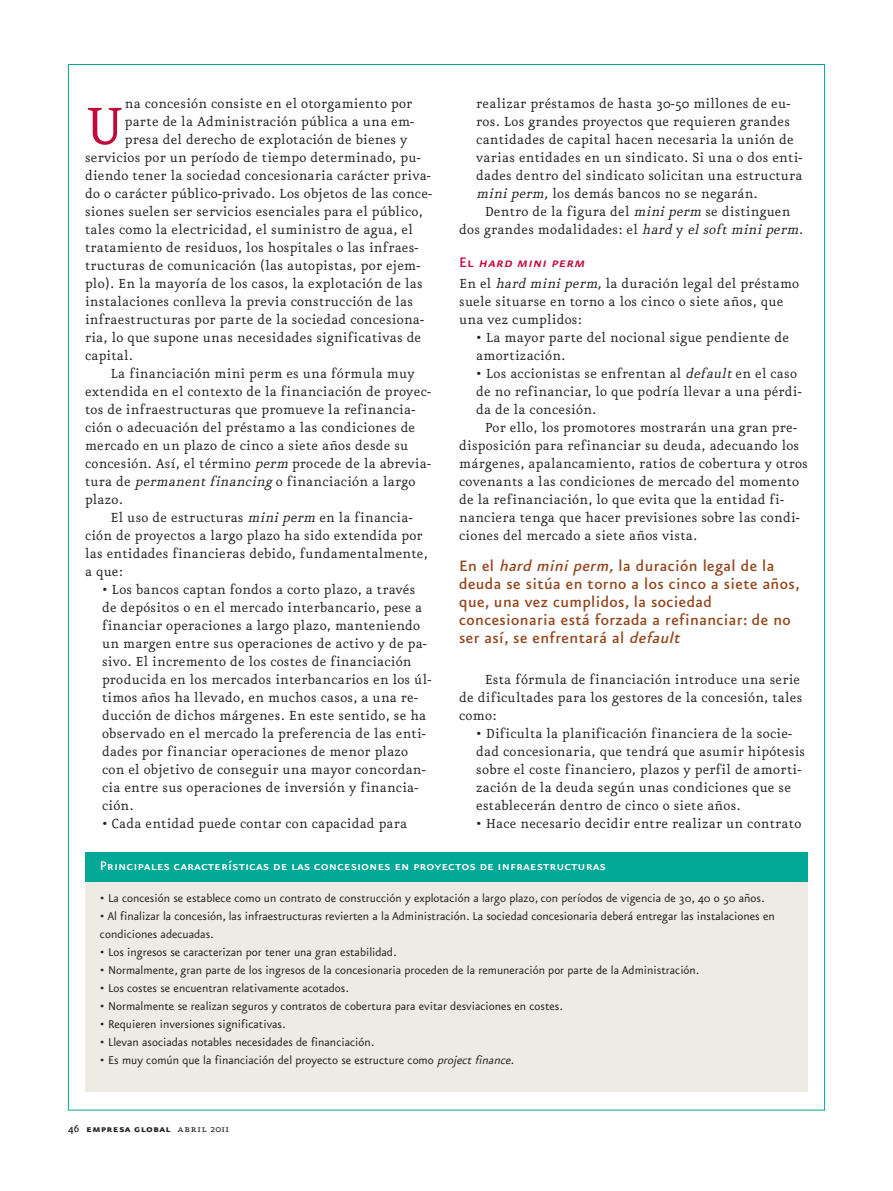
<style>
.page{position:relative;width:893px;height:1191px;background:#fff}
.page>*{position:absolute;margin:0;border:0;box-sizing:border-box;transform-origin:0 0}
.t1{font:62.7px "Eureka";color:#c40a3c}
.t2{font:500 18px/18px "Eureka Sans";letter-spacing:.02em;color:#93461c}
.t3{font:italic 16.5px "Eureka Sans Medium Caps";color:#c40a3c}
.t4{font:15.75px/18px "Eureka";letter-spacing:.015em;color:#231f20}
.t5{font:15px "Eureka Sans Medium Caps";color:#fff}
.t6{font:13.5px/18px "Eureka Sans";color:#231f20}
.t7{font:12px "Eureka Sans Bold Caps";letter-spacing:.025em;color:#231f20}
.s1{font-style:italic}
.s2{font-style:normal}
.s3{font-family:"Eureka";font-weight:500}
.s4{font-family:"Eureka Small Caps"}
.s5{font-family:"Eureka"}
</style>
<div class="page">
<div style="left:85px;top:852px;width:723px;height:30px;background:#00a895"></div>
<div style="left:85px;top:881px;width:723px;height:210px;background:#eeebe4"></div>
<p class="t4" style="left:125px;top:95px;width:289px">na concesión consiste en el otorgamiento por</p>
<p class="t4" style="left:125px;top:113px;width:291px">parte de la Administración pública a una em-</p>
<p class="t4" style="left:125px;top:131px;width:284px">presa del derecho de explotación de bienes y</p>
<p class="t4" style="left:85px;top:149px;width:337px">servicios por un período de tiempo determinado, pu-</p>
<p class="t4" style="left:85px;top:167px;width:347px">diendo tener la sociedad concesionaria carácter priva-</p>
<p class="t4" style="left:85px;top:185px;width:349px">do o carácter público-privado. Los objetos de las conce-</p>
<p class="t4" style="left:85px;top:203px;width:339px">siones suelen ser servicios esenciales para el público,</p>
<p class="t4" style="left:85px;top:221px;width:329px">tales como la electricidad, el suministro de agua, el</p>
<p class="t4" style="left:85px;top:239px;width:335px">tratamiento de residuos, los hospitales o las infraes-</p>
<p class="t4" style="left:85px;top:257px;width:337px">tructuras de comunicación (las autopistas, por ejem-</p>
<p class="t4" style="left:85px;top:275px;width:339px">plo). En la mayoría de los casos, la explotación de las</p>
<p class="t4" style="left:85px;top:293px;width:330px">instalaciones conlleva la previa construcción de las</p>
<p class="t4" style="left:85px;top:311px;width:341px">infraestructuras por parte de la sociedad concesiona-</p>
<p class="t4" style="left:85px;top:329px;width:338px">ria, lo que supone unas necesidades significativas de</p>
<p class="t4" style="left:85px;top:347px;width:50px">capital.</p>
<p class="t4" style="left:111px;top:365px;width:306px">La financiación mini perm es una fórmula muy</p>
<p class="t4" style="left:85px;top:383px;width:347px">extendida en el contexto de la financiación de proyec-</p>
<p class="t4" style="left:85px;top:401px;width:332px">tos de infraestructuras que promueve la refinancia-</p>
<p class="t4" style="left:85px;top:419px;width:332px">ción o adecuación del préstamo a las condiciones de</p>
<p class="t4" style="left:85px;top:437px;width:325px">mercado en un plazo de cinco a siete años desde su</p>
<p class="t4" style="left:85px;top:455px;width:347px">concesión. Así, el término <span class="s1">perm</span>procede de la abrevia-</p>
<p class="t4" style="left:85px;top:473px;width:332px">tura de <span class="s1">permanentfinancing</span> o financiación a largo</p>
<p class="t4" style="left:85px;top:491px;width:39px">plazo.</p>
<p class="t4" style="left:111px;top:509px;width:304px">El uso de estructuras <span class="s1">miniperm</span>en la financia-</p>
<p class="t4" style="left:85px;top:527px;width:339px">ción de proyectos a largo plazo ha sido extendida por</p>
<p class="t4" style="left:85px;top:545px;width:344px">las entidades financieras debido, fundamentalmente,</p>
<p class="t4" style="left:85px;top:563px;width:39px">a que:</p>
<p class="t4" style="left:102px;top:581px;width:331px">• Los bancos captan fondos a corto plazo, a través de depósitos o en el mercado interbancario, pese a financiar operaciones a largo plazo, manteniendo un margen entre sus operaciones de activo y de pa&shy;sivo. El incremento de los costes de financiación producida en los mercados interbancarios en los úl&shy;timos años ha llevado, en muchos casos, a una re&shy;ducción de dichos márgenes. En este sentido, se ha observado en el mercado la preferencia de las enti&shy;dades por financiar operaciones de menor plazo con el objetivo de conseguir una mayor concordan&shy;cia entre sus operaciones de inversión y financia&shy;ción.</p>
<p class="t4" style="left:102px;top:815px;width:307px">• Cada entidad puede contar con capacidad para</p>
<h1 class="t1" style="left:85px;top:96px;width:40px">U</h1>
<p class="t4" style="left:476px;top:95px;width:316px">realizar préstamos de hasta 30-50 millones de eu-</p>
<p class="t4" style="left:476px;top:113px;width:315px">ros. Los grandes proyectos que requieren grandes</p>
<p class="t4" style="left:476px;top:131px;width:319px">cantidades de capital hacen necesaria la unión de</p>
<p class="t4" style="left:476px;top:149px;width:328px">varias entidades en un sindicato. Si una o dos enti-</p>
<p class="t4" style="left:476px;top:167px;width:328px">dades dentro del sindicato solicitan una estructura</p>
<p class="t4" style="left:476px;top:185px;width:283px"><span class="s1">miniperm,</span>los demás bancos no se negarán.</p>
<p class="t4" style="left:485px;top:203px;width:307px">Dentro de la figura del <span class="s1">miniperm</span>se distinguen</p>
<p class="t4" style="left:459px;top:221px;width:348px">dos grandes modalidades: el <span class="s1">hard</span>y <span class="s1">elsoftminiperm.</span></p>
<p class="t3" style="left:459px;top:252px;width:130px"><span class="s2">E l</span> hard mini perm</p>
<p class="t4" style="left:459px;top:275px;width:341px">En el <span class="s1">hardminiperm,</span>la duración legal del préstamo suele situarse en torno a los cinco o siete años, que una vez cumplidos:</p>
<p class="t4" style="left:476px;top:329px;width:314px">• La mayor parte del nocional sigue pendiente de amortización.</p>
<p class="t4" style="left:476px;top:365px;width:322px">• Los accionistas se enfrentan al <span class="s1">default</span>en el caso</p>
<p class="t4" style="left:476px;top:383px;width:327px">de no refinanciar, lo que podría llevar a una pérdi-</p>
<p class="t4" style="left:476px;top:401px;width:122px">da de la concesión.</p>
<p class="t4" style="left:485px;top:419px;width:314px">Por ello, los promotores mostrarán una gran pre-</p>
<p class="t4" style="left:459px;top:437px;width:341px">disposición para refinanciar su deuda, adecuando los</p>
<p class="t4" style="left:459px;top:455px;width:350px">márgenes, apalancamiento, ratios de cobertura y otros</p>
<p class="t4" style="left:459px;top:473px;width:341px">covenants a las condiciones de mercado del momento</p>
<p class="t4" style="left:459px;top:491px;width:326px">de la refinanciación, lo que evita que la entidad fi-</p>
<p class="t4" style="left:459px;top:509px;width:342px">nanciera tenga que hacer previsiones sobre las condi-</p>
<p class="t4" style="left:459px;top:527px;width:239px">ciones del mercado a siete años vista.</p>
<p class="t2" style="left:459px;top:556px;width:342px">En el <span class="s1">hardminiperm,</span>la duración legal de la deuda se sitúa en torno a los cinco a siete años, que, una vez cumplidos, la sociedad concesionaria está forzada a refinanciar: de no ser así, se enfrentará al <span class="s1">default</span></p>
<p class="t4" style="left:459px;top:671px;width:345px;text-indent:26px">Esta fórmula de financiación introduce una serie de dificultades para los gestores de la concesión, tales como:</p>
<p class="t4" style="left:476px;top:725px;width:330px">• Dificulta la planificación financiera de la socie&shy;dad concesionaria, que tendrá que asumir hipótesis sobre el coste financiero, plazos y perfil de amorti&shy;zación de la deuda según unas condiciones que se establecerán dentro de cinco o siete años.</p>
<p class="t4" style="left:476px;top:815px;width:327px">• Hace necesario decidir entre realizar un contrato</p>
<p class="t5" style="left:100px;top:856px;width:507px">Principales características de las concesiones en proyectos de infraestructuras</p>
<p class="t6" style="left:100px;top:889px;width:666px">• La concesión se establece como un contrato de construcción y explotación a largo plazo, con períodos de vigencia de 30, 40 o 50 años.</p>
<p class="t6" style="left:100px;top:907px;width:676px">• Al finalizar la concesión, las infraestructuras revierten a la Administración. La sociedad concesionaria deberá entregar las instalaciones en condiciones adecuadas.</p>
<p class="t6" style="left:100px;top:943px;width:298px">• Los ingresos se caracterizan por tener una gran estabilidad.</p>
<p class="t6" style="left:100px;top:961px;width:601px">• Normalmente, gran parte de los ingresos de la concesionaria proceden de la remuneración por parte de la Administración.</p>
<p class="t6" style="left:100px;top:979px;width:250px">• Los costes se encuentran relativamente acotados.</p>
<p class="t6" style="left:100px;top:997px;width:465px">• Normalmente se realizan seguros y contratos de cobertura para evitar desviaciones en costes.</p>
<p class="t6" style="left:100px;top:1015px;width:187px">• Requieren inversiones significativas.</p>
<p class="t6" style="left:100px;top:1033px;width:276px">• Llevan asociadas notables necesidades de financiación.</p>
<p class="t6" style="left:100px;top:1051px;width:418px">• Es muy común que la financiación del proyecto se estructure como <span class="s1">projectfinance.</span></p>
<p class="t7" style="left:68px;top:1122px;width:163px"><span class="s3">46</span> empresa global <span class="s4">abril</span> <span class="s5">2011</span></p>
</div>
